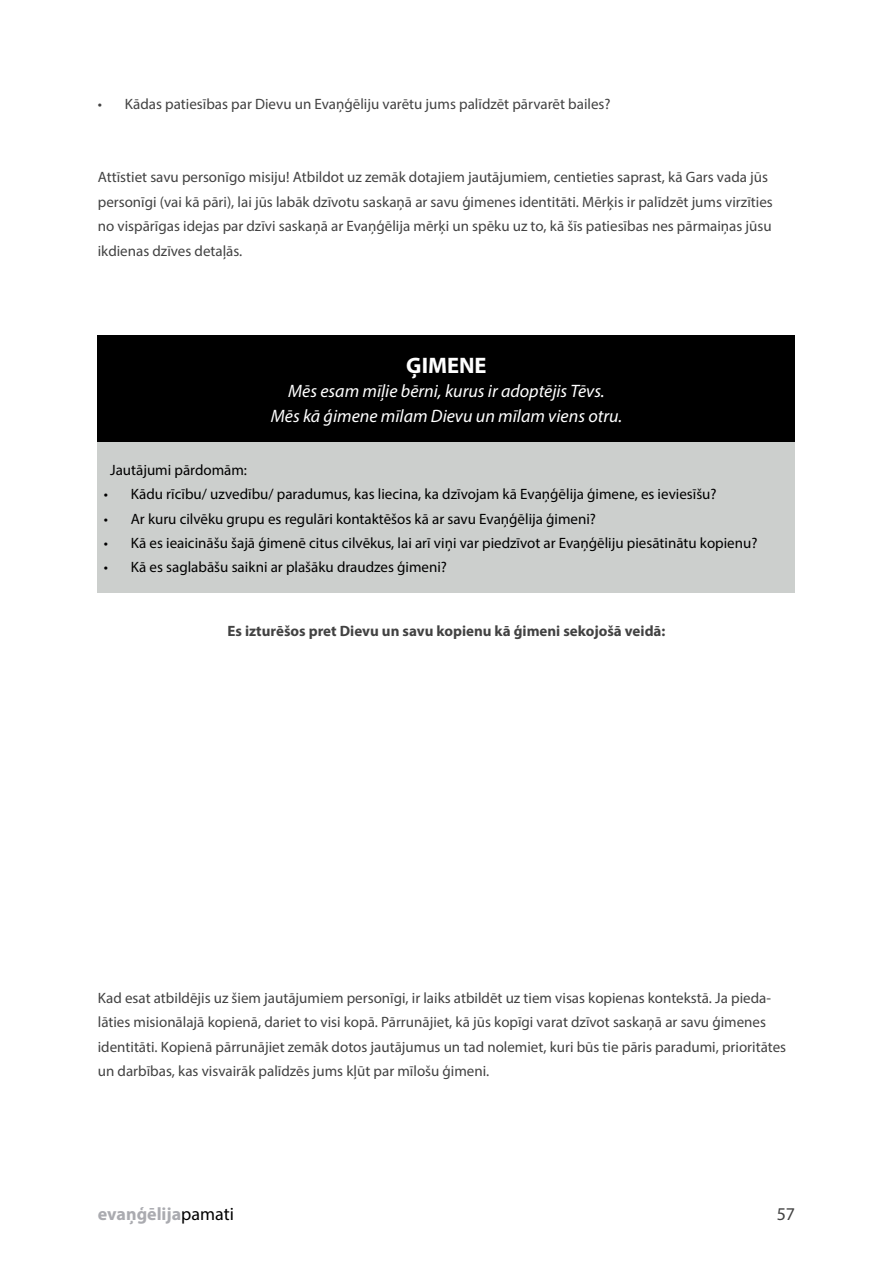
<style>
.page{position:relative;width:893px;height:1263px;background:#fff}
.page>*{position:absolute;margin:0;border:0;box-sizing:border-box;transform-origin:0 0}
.t1{font:700 22.5px "Myriad Pro";color:#fff}
.t2{font:italic 18px/24.5px "Myriad Pro";color:#fff;text-align:center}
.t3{font:700 18px "Myriad Pro";color:#aaabb0}
.t4{font:18px "Myriad Pro";color:#424242}
.t5{font:15px/24.5px "Myriad Pro";color:#424242}
.t6{font:15px "Myriad Pro";color:#000}
.t7{font:700 15px "Myriad Pro";color:#424242}
.s1{font-weight:400;color:#000}
</style>
<div class="page">
<div style="left:98px;top:335px;width:697px;height:107px;background:#000"></div>
<div style="left:98px;top:442px;width:697px;height:151px;background:#cccfcd"></div>
<p class="t5" style="left:98px;top:92px;width:514px">• Kādas patiesības par Dievu un Evaņģēliju varētu jums palīdzēt pārvarēt bailes?</p>
<p class="t5" style="left:98px;top:165px;width:676px">Attīstiet savu personīgo misiju! Atbildot uz zemāk dotajiem jautājumiem, centieties saprast, kā Gars vada jūs personīgi (vai kā pāri), lai jūs labāk dzīvotu saskaņā ar savu ģimenes identitāti. Mērķis ir palīdzēt jums virzīties no vispārīgas idejas par dzīvi saskaņā ar Evaņģēlija mērķi un spēku uz to, kā šīs patiesības nes pārmaiņas jūsu ikdienas dzīves detaļās.</p>
<h1 class="t1" style="left:406px;top:351px;width:82px">ĢIMENE</h1>
<p class="t2" style="left:271px;top:379px;width:353px">Mēs esam mīļie bērni, kurus ir adoptējis Tēvs.<br>Mēs kā ģimene mīlam Dievu un mīlam viens otru.</p>
<p class="t6" style="left:110px;top:460px;width:138px">Jautājumi pārdomām:</p>
<p class="t6" style="left:104px;top:485px;width:614px">• Kādu rīcību/ uzvedību/ paradumus, kas liecina, ka dzīvojam kā Evaņģēlija ģimene, es ieviesīšu?</p>
<p class="t6" style="left:104px;top:509px;width:494px">• Ar kuru cilvēku grupu es regulāri kontaktēšos kā ar savu Evaņģēlija ģimeni?</p>
<p class="t6" style="left:104px;top:534px;width:655px">• Kā es ieaicināšu šajā ģimenē citus cilvēkus, lai arī viņi var piedzīvot ar Evaņģēliju piesātinātu kopienu?</p>
<p class="t6" style="left:104px;top:558px;width:345px">• Kā es saglabāšu saikni ar plašāku draudzes ģimeni?</p>
<p class="t7" style="left:228px;top:621px;width:439px">Es izturēšos pret Dievu un savu kopienu kā ģimeni sekojošā veidā:</p>
<p class="t5" style="left:98px;top:985px;width:690px">Kad esat atbildējis uz šiem jautājumiem personīgi, ir laiks atbildēt uz tiem visas kopienas kontekstā. Ja pieda&shy;lāties misionālajā kopienā, dariet to visi kopā. Pārrunājiet, kā jūs kopīgi varat dzīvot saskaņā ar savu ģimenes identitāti. Kopienā pārrunājiet zemāk dotos jautājumus un tad nolemiet, kuri būs tie pāris paradumi, prioritātes un darbības, kas visvairāk palīdzēs jums kļūt par mīlošu ģimeni.</p>
<p class="t3" style="left:98px;top:1202px;width:138px">evaņģēlija<span class="s1">pamati</span></p>
<p class="t4" style="left:777px;top:1202px;width:20px">57</p>
</div>
